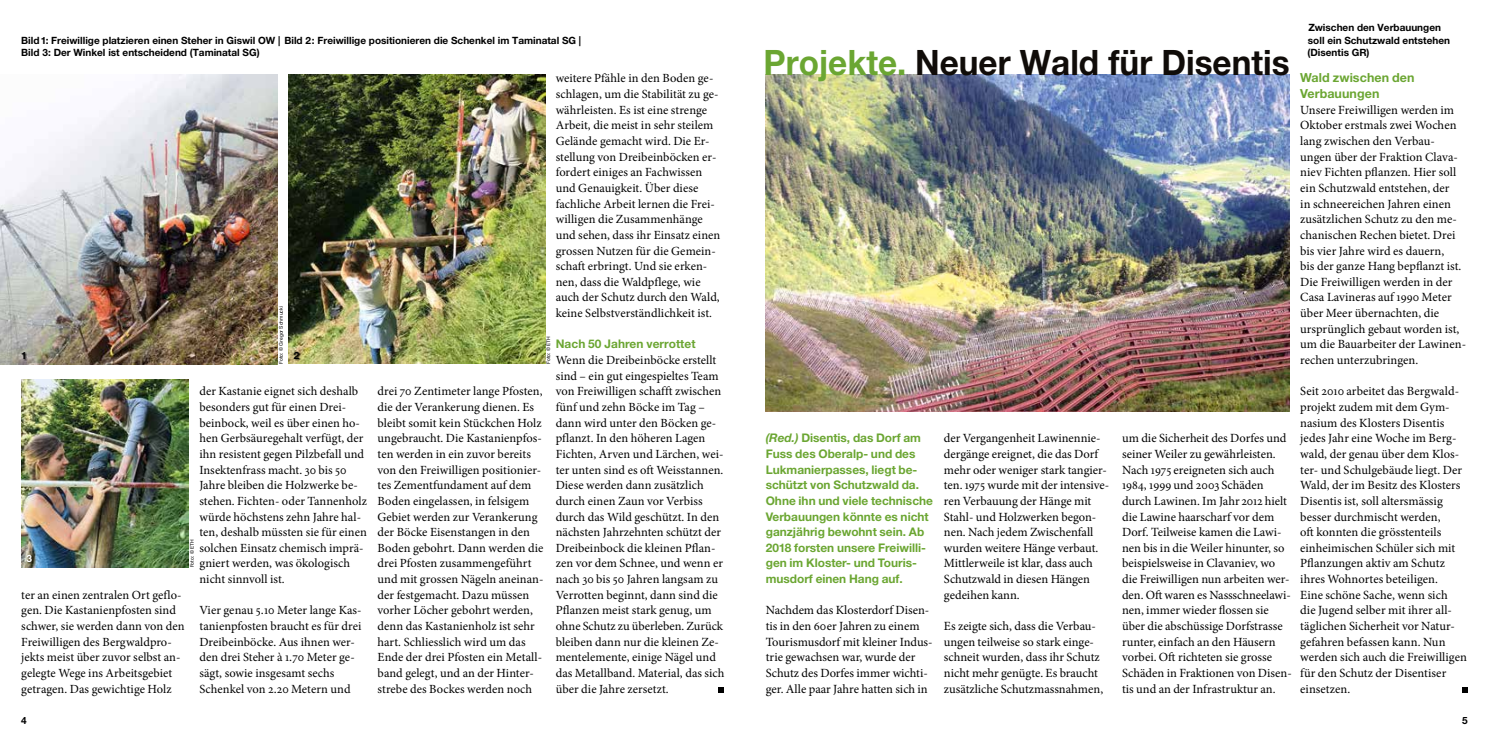
<style>
.page{position:relative;width:1489px;height:745px;background:#fff}
.page>*{position:absolute;margin:0;border:0;box-sizing:border-box;transform-origin:0 0}
.t1{font:700 35px "Helvetica Neue LT Std";color:#100c09;scale:.95 1}
.t2{font:12.5px/15.6px "Minion Pro";color:#000}
.t3{font:700 12.5px/15.6px "Helvetica Neue LT Std";letter-spacing:.005em;color:#6ba632}
.t4{font:12.5px "Minion MM SC 367 585 11";color:#000}
.t5{font:12.38px/15.6px "Minion Pro";letter-spacing:.005em;color:#000}
.t6{font:700 11.88px/15.6px "Helvetica Neue LT Std";color:#6ba632}
.t7{font:700 10px/12.5px "Helvetica Neue LT Std";color:#000}
.t8{font:700 10px "Helvetica Neue LT Std";color:#fff}
.t9{font:5px "Helvetica Neue LT Std";letter-spacing:.01em;color:#000}
.s1{font-family:"Minion MM SC 367 585 11"}
.s2{color:#6ba632}
.s3{font-style:italic}
.s4{font-family:"Minion Pro"}
</style>
<div class="page">
<svg style="left:718px;top:687px;width:5px;height:5px"></svg>
<img style="left:0;top:74px;width:278px;height:290px">
<img style="left:288px;top:74px;width:257px;height:289px">
<img style="left:765px;top:74px;width:524px;height:337px">
<svg style="left:1462px;top:687px;width:5px;height:5px"></svg>
<img style="left:21px;top:379px;width:168px;height:188px">
<div style="left:22px;top:351px;width:6px;height:10px;background:#000;opacity:.75"></div>
<div style="left:293px;top:351px;width:9px;height:10px;background:#000;opacity:.75"></div>
<div style="left:27px;top:554px;width:8px;height:10px;background:#000;opacity:.75"></div>
<p class="t7" style="left:21px;top:34px;width:561px">Bild 1: Freiwillige platzieren einen Steher in Giswil OW | Bild 2: Freiwillige positionieren die Schenkel im Taminatal SG |<br>Bild 3: Der Winkel ist entscheidend (Taminatal SG)</p>
<p class="t9" style="left:278px;top:364px;width:59px;rotate:-90deg">Foto: © Gregor Schmucki</p>
<p class="t7" style="left:21px;top:348px;width:7px">1</p>
<p class="t7" style="left:294px;top:348px;width:7px">2</p>
<p class="t5" style="left:199px;top:383px;width:169px">der Kastanie eignet sich deshalb besonders gut für einen Drei&shy;beinbock, weil es über einen ho&shy;hen Gerbsäuregehalt verfügt, der ihn resistent gegen Pilzbefall und<br>Insektenfrass macht. <span class="s1">30</span> bis <span class="s1">50<br></span>Jahre bleiben die Holzwerke be&shy;stehen. Fichten- oder Tannenholz würde höchstens zehn Jahre hal&shy;ten, deshalb müssten sie für einen solchen Einsatz chemisch imprä&shy;gniert werden, was ökologisch nicht sinnvoll ist.</p>
<p class="t5" style="left:199px;top:602px;width:164px">Vier genau <span class="s1">5.10</span> Meter lange Kas&shy;tanienpfosten braucht es für drei<br>Dreibeinböcke. Aus ihnen wer&shy;den drei Steher à <span class="s1">1.70</span> Meter ge&shy;sägt, sowie insgesamt sechs<br>Schenkel von <span class="s1">2.20</span> Metern und</p>
<p class="t9" style="left:189px;top:567px;width:29px;rotate:-90deg">Foto: © ETH</p>
<p class="t8" style="left:27px;top:552px;width:7px">3</p>
<p class="t5" style="left:21px;top:586px;width:165px">ter an einen zentralen Ort geflo&shy;gen. Die Kastanienpfosten sind schwer, sie werden dann von den<br>Freiwilligen des Bergwaldpro&shy;jekts meist über zuvor selbst an&shy;gelegte Wege ins Arbeitsgebiet getragen. Das gewichtige Holz</p>
<p class="t5" style="left:555px;top:71px;width:166px">weitere Pfähle in den Boden ge&shy;schlagen, um die Stabilität zu ge&shy;währleisten. Es ist eine strenge<br>Arbeit, die meist in sehr steilem<br>Gelände gemacht wird. Die Er&shy;stellung von Dreibeinböcken er&shy;fordert einiges an Fachwissen und Genauigkeit. Über diese fachliche Arbeit lernen die Frei&shy;willigen die Zusammenhänge und sehen, dass ihr Einsatz einen grossen Nutzen für die Gemein&shy;schaft erbringt. Und sie erken&shy;nen, dass die Waldpflege, wie auch der Schutz durch den Wald, keine Selbstverständlichkeit ist.</p>
<p class="t6" style="left:555px;top:336px;width:141px">Nach 50 Jahren verrottet</p>
<p class="t5" style="left:555px;top:352px;width:170px">Wenn die Dreibeinböcke erstellt sind – ein gut eingespieltes Team von Freiwilligen schafft zwischen fünf und zehn Böcke im Tag – dann wird unter den Böcken ge&shy;pflanzt. In den höheren Lagen<br>Fichten, Arven und Lärchen, wei&shy;ter unten sind es oft Weisstannen.<br>Diese werden dann zusätzlich durch einen Zaun vor Verbiss durch das Wild geschützt. In den nächsten Jahrzehnten schützt der<br>Dreibeinbock die kleinen Pflan&shy;zen vor dem Schnee, und wenn er nach <span class="s1">30</span> bis <span class="s1">50</span> Jahren langsam zu<br>Verrotten beginnt, dann sind die<br>Pflanzen meist stark genug, um ohne Schutz zu überleben. Zurück bleiben dann nur die kleinen Ze&shy;mentelemente, einige Nägel und das Metallband. Material, das sich über die Jahre zersetzt.</p>
<p class="t9" style="left:545px;top:364px;width:29px;rotate:-90deg">Foto: © ETH</p>
<p class="t5" style="left:377px;top:383px;width:167px">drei <span class="s1">70</span> Zentimeter lange Pfosten, die der Verankerung dienen. Es bleibt somit kein Stückchen Holz ungebraucht. Die Kastanienpfos&shy;ten werden in ein zuvor bereits von den Freiwilligen positionier&shy;tes Zementfundament auf dem<br>Boden eingelassen, in felsigem<br>Gebiet werden zur Verankerung der Böcke Eisenstangen in den<br>Boden gebohrt. Dann werden die drei Pfosten zusammengeführt und mit grossen Nägeln aneinan&shy;der festgemacht. Dazu müssen vorher Löcher gebohrt werden, denn das Kastanienholz ist sehr hart. Schliesslich wird um das<br>Ende der drei Pfosten ein Metall&shy;band gelegt, und an der Hinter&shy;strebe des Bockes werden noch</p>
<h1 class="t1" style="left:763px;top:40px;width:555px"><span class="s2">Projekte.</span> Neuer Wald für Disentis</h1>
<p class="t6" style="left:765px;top:429px;width:169px"><span class="s3">(Red.)</span> Disentis, das Dorf am<br>Fuss des Oberalp- und des<br>Lukmanierpasses, liegt be&shy;schützt von Schutzwald da.<br>Ohne ihn und viele technische<br>Verbauungen könnte es nicht ganzjährig bewohnt sein. Ab<br>2018 forsten unsere Freiwilli&shy;gen im Kloster- und Touris&shy;musdorf einen Hang auf.</p>
<p class="t2" style="left:765px;top:602px;width:168px">Nachdem das Klosterdorf Disen&shy;tis in den <span class="s1">60</span>er Jahren zu einem<br>Tourismusdorf mit kleiner Indus&shy;trie gewachsen war, wurde der<br>Schutz des Dorfes immer wichti&shy;ger. Alle paar Jahre hatten sich in</p>
<p class="t2" style="left:943px;top:430px;width:167px">der Vergangenheit Lawinennie&shy;dergänge ereignet, die das Dorf mehr oder weniger stark tangier&shy;ten. <span class="s1">1975</span> wurde mit der intensive&shy;ren Verbauung der Hänge mit<br>Stahl- und Holzwerken begon&shy;nen. Nach jedem Zwischenfall wurden weitere Hänge verbaut.<br>Mittlerweile ist klar, dass auch<br>Schutzwald in diesen Hängen gedeihen kann.</p>
<p class="t2" style="left:943px;top:618px;width:161px">Es zeigte sich, dass die Verbau&shy;ungen teilweise so stark einge&shy;schneit wurden, dass ihr Schutz nicht mehr genügte. Es braucht zusätzliche Schutzmassnahmen,</p>
<p class="t2" style="left:1121px;top:430px;width:166px">um die Sicherheit des Dorfes und seiner Weiler zu gewährleisten.<br>Nach <span class="s1">1975</span> ereigneten sich auch</p>
<p class="t4" style="left:1121px;top:478px;width:143px">1984<span class="s4">,</span> 1999 <span class="s4">und</span> 2003 <span class="s4">Schäden</span></p>
<p class="t2" style="left:1121px;top:493px;width:171px">durch Lawinen. Im Jahr <span class="s1">2012</span> hielt die Lawine haarscharf vor dem<br>Dorf. Teilweise kamen die Lawi&shy;nen bis in die Weiler hinunter, so beispielsweise in Clavaniev, wo die Freiwilligen nun arbeiten wer&shy;den. Oft waren es Nassschneelawi&shy;nen, immer wieder flossen sie über die abschüssige Dorfstrasse runter, einfach an den Häusern vorbei. Oft richteten sie grosse<br>Schäden in Fraktionen von Disen&shy;tis und an der Infrastruktur an.</p>
<p class="t7" style="left:1307px;top:21px;width:144px">Zwischen den Verbauungen soll ein Schutzwald entstehen (Disentis GR)</p>
<p class="t3" style="left:1300px;top:70px;width:116px">Wald zwischen den<br>Verbauungen</p>
<p class="t2" style="left:1300px;top:102px;width:167px">Unsere Freiwilligen werden im<br>Oktober erstmals zwei Wochen lang zwischen den Verbau&shy;ungen über der Fraktion Clava&shy;niev Fichten pflanzen. Hier soll ein Schutzwald entstehen, der<br>in schneereichen Jahren einen zusätzlichen Schutz zu den me&shy;chanischen Rechen bietet. Drei bis vier Jahre wird es dauern,<br>bis der ganze Hang bepflanzt ist.<br>Die Freiwilligen werden in der<br>Casa Lavineras auf <span class="s1">1990</span> Meter über Meer übernachten, die ursprünglich gebaut worden ist, um die Bauarbeiter der Lawinen&shy;rechen unterzubringen.</p>
<p class="t2" style="left:1300px;top:383px;width:168px">Seit <span class="s1">2010</span> arbeitet das Bergwald&shy;projekt zudem mit dem Gym&shy;nasium des Klosters Disentis jedes Jahr eine Woche im Berg&shy;wald, der genau über dem Klos&shy;ter- und Schulgebäude liegt. Der<br>Wald, der im Besitz des Klosters<br>Disentis ist, soll altersmässig besser durchmischt werden,<br>oft konnten die grösstenteils einheimischen Schüler sich mit<br>Pflanzungen aktiv am Schutz ihres Wohnortes beteiligen.<br>Eine schöne Sache, wenn sich<br>die Jugend selber mit ihrer all&shy;täglichen Sicherheit vor Natur&shy;gefahren befassen kann. Nun werden sich auch die Freiwilligen für den Schutz der Disentiser einsetzen.</p>
<p class="t7" style="left:21px;top:713px;width:7px">4</p>
<p class="t7" style="left:1461px;top:713px;width:7px">5</p>
</div>
